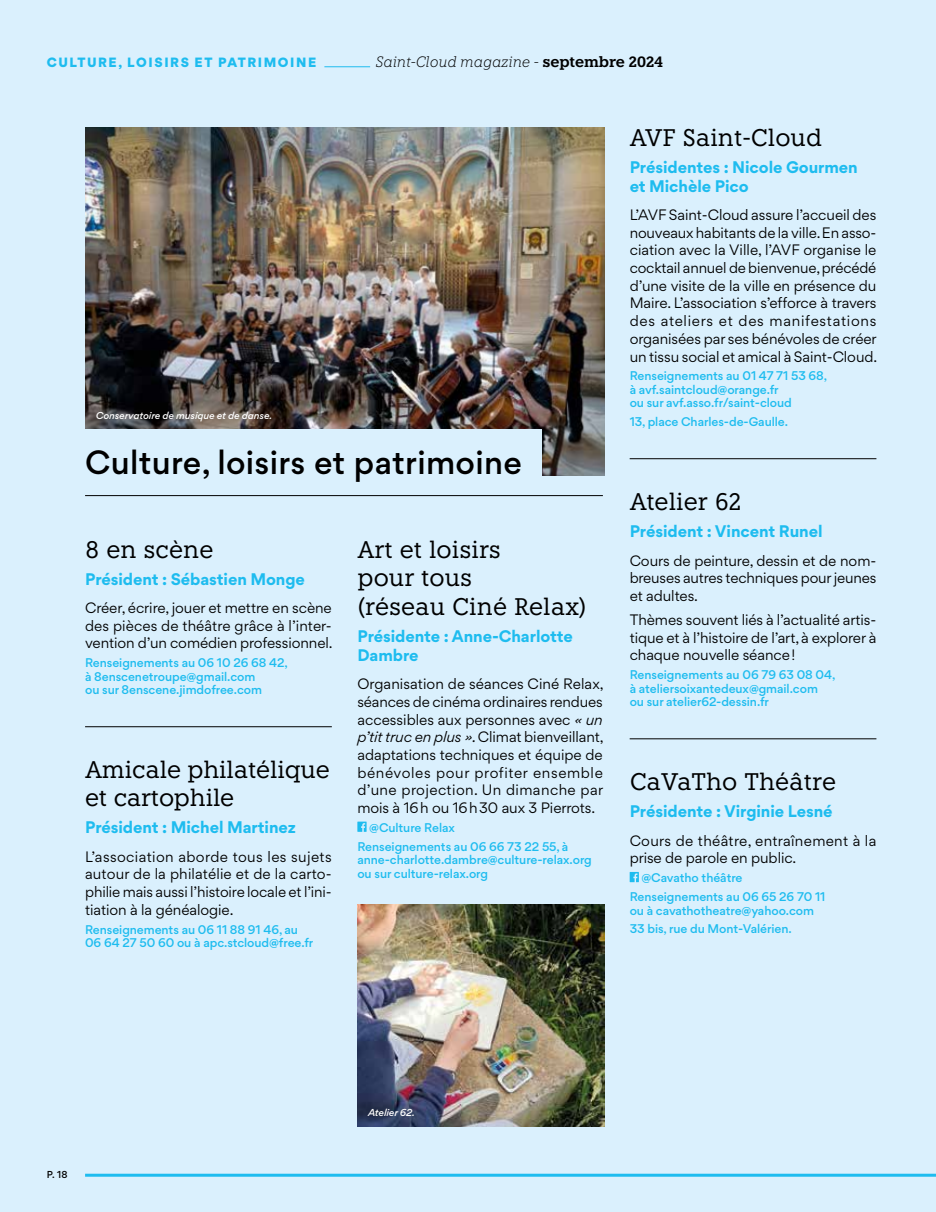
<style>
.page{position:relative;width:936px;height:1212px;background:#fff}
.page>*{position:absolute;margin:0;border:0;box-sizing:border-box;transform-origin:0 0}
.t1{font:500 30px "Gordita";letter-spacing:.01em;color:#000}
.t2{font:24px/28.5px "Knile";color:#000}
.t3{font:700 15px/18.8px "Gordita";letter-spacing:-.005em;color:#1ebcef}
.t4{font:italic 300 15px "Knile";letter-spacing:-.01em;color:#000}
.t5{font:13.5px/17.7px "Gordita";letter-spacing:-.005em;color:#000;text-align:justify}
.t6{font:13.5px/17.7px "Gordita";letter-spacing:.02em;color:#000}
.t7{font:900 12px "Gordita";letter-spacing:.13em;color:#1ebcef}
.t8{font:500 11.25px/13.5px "Gordita";letter-spacing:-.005em;color:#1ebcef}
.t9{font:italic 500 9px "Gordita";letter-spacing:-.005em;color:#fff}
.t10{font:500 9px "Gordita";color:#000}
.s1{font-weight:600;font-style:normal}
.s2{font-style:italic}
</style>
<div class="page">
<div style="left:0;top:0;width:935px;height:1212px;background:#daf0fd"></div>
<img style="left:85px;top:128px;width:519px;height:347px">
<div style="left:72px;top:429px;width:469px;height:80px;background:#daf0fd"></div>
<hr style="left:85px;top:495px;width:518px;height:1px;background:#000">
<hr style="left:85px;top:726px;width:247px;height:1px;background:#000">
<svg style="left:357px;top:821px;width:9px;height:11px"></svg>
<hr style="left:629px;top:458px;width:247px;height:1px;background:#000">
<hr style="left:629px;top:738px;width:247px;height:1px;background:#000">
<svg style="left:629px;top:872px;width:10px;height:10px"></svg>
<img style="left:357px;top:904px;width:247px;height:223px">
<hr style="left:85px;top:1174px;width:850px;height:3px;background:#1ebcef">
<hr style="left:324px;top:66px;width:46px;height:1px;background:#1ebcef">
<p class="t7" style="left:47px;top:52px;width:271px">CULTURE, LOISIRS ET PATRIMOINE</p>
<p class="t9" style="left:96px;top:409px;width:178px">Conservatoire de musique et de danse.</p>
<p class="t4" style="left:376px;top:53px;width:289px">Saint-Cloud magazine - <span class="s1">septembre 2024</span></p>
<h2 class="t2" style="left:629px;top:123px;width:194px">AVF Saint-Cloud</h2>
<p class="t3" style="left:629px;top:157px;width:230px">Présidentes : Nicole Gourmen et Michèle Pico</p>
<p class="t5" style="left:629px;top:206px;width:249px">L’AVF Saint-Cloud assure l’accueil des nouveaux habitants de la ville. En asso&shy;ciation avec la Ville, l’AVF organise le cocktail annuel de bienvenue, précédé d’une visite de la ville en présence du Maire. L’association s’efforce à travers des ateliers et des manifestations organisées par ses bénévoles de créer un tissu social et amical à Saint-Cloud.</p>
<p class="t8" style="left:629px;top:369px;width:199px">Renseignements au 01 47 71 53 68, à avf.saintcloud@orange.fr<br>ou sur avf.asso.fr/saint-cloud</p>
<p class="t8" style="left:629px;top:415px;width:160px">13, place Charles-de-Gaulle.</p>
<h1 class="t1" style="left:85px;top:440px;width:438px">Culture, loisirs et patrimoine</h1>
<h2 class="t2" style="left:85px;top:535px;width:130px">8 en scène</h2>
<p class="t3" style="left:85px;top:569px;width:221px">Président : Sébastien Monge</p>
<p class="t5" style="left:85px;top:599px;width:249px">Créer, écrire, jouer et mettre en scène des pièces de théâtre grâce à l’inter&shy;vention d’un comédien professionnel.</p>
<p class="t8" style="left:85px;top:656px;width:204px">Renseignements au 06 10 26 68 42, à 8enscenetroupe@gmail.com<br>ou sur 8enscene.jimdofree.com</p>
<h2 class="t2" style="left:85px;top:755px;width:246px">Amicale philatélique et cartophile</h2>
<p class="t3" style="left:85px;top:818px;width:212px">Président : Michel Martinez</p>
<p class="t5" style="left:85px;top:847px;width:248px">L’association aborde tous les sujets autour de la philatélie et de la carto&shy;philie mais aussi l’histoire locale et l’ini&shy;tiation à la généalogie.</p>
<p class="t8" style="left:85px;top:922px;width:230px">Renseignements au 06 11 88 91 46, au<br>06 64 27 50 60 ou à apc.stcloud@free.fr</p>
<h2 class="t2" style="left:357px;top:535px;width:231px">Art et loisirs<br>pour tous<br>(réseau Ciné Relax)</h2>
<p class="t3" style="left:357px;top:627px;width:217px">Présidente : Anne-Charlotte<br>Dambre</p>
<p class="t5" style="left:357px;top:675px;width:248px">Organisation de séances Ciné Relax, séances de cinéma ordinaires rendues accessibles aux personnes avec <span class="s2">« un p’tit truc en plus ».</span> Climat bienveillant, adaptations techniques et équipe de bénévoles pour profiter ensemble d’une projection. Un dimanche par mois à 16h ou 16h30 aux 3 Pierrots.</p>
<p class="t8" style="left:357px;top:818px;width:212px;line-height:18.8px;text-indent:12px">@Culture Relax<br>Renseignements au 06 66 73 22 55, à</p>
<p class="t8" style="left:357px;top:853px;width:236px">anne-charlotte.dambre@culture-relax.org ou sur culture-relax.org</p>
<h2 class="t2" style="left:629px;top:487px;width:113px">Atelier 62</h2>
<p class="t3" style="left:629px;top:522px;width:194px">Président : Vincent Runel</p>
<p class="t5" style="left:629px;top:551px;width:248px">Cours de peinture, dessin et de nom&shy;breuses autres techniques pour jeunes et adultes.</p>
<p class="t5" style="left:629px;top:611px;width:248px">Thèmes souvent liés à l’actualité artis&shy;tique et à l’histoire de l’art, à explorer à chaque nouvelle séance!</p>
<p class="t8" style="left:629px;top:668px;width:207px">Renseignements au 06 79 63 08 04, à ateliersoixantedeux@gmail.com<br>ou sur atelier62-dessin.fr</p>
<h2 class="t2" style="left:629px;top:767px;width:208px">CaVaTho Théâtre</h2>
<p class="t3" style="left:629px;top:802px;width:204px">Présidente : Virginie Lesné</p>
<p class="t6" style="left:629px;top:831px;width:248px">Cours de théâtre, entraînement à la prise de parole en public.</p>
<p class="t8" style="left:629px;top:868px;width:197px;line-height:18.8px;text-indent:12px">@Cavatho théâtre<br>Renseignements au 06 65 26 70 11</p>
<p class="t8" style="left:629px;top:901px;width:186px;line-height:18.8px">ou à cavathotheatre@yahoo.com<br>33 bis, rue du Mont-Valérien.</p>
<p class="t10" style="left:47px;top:1168px;width:22px">P. 18</p>
<p class="t9" style="left:368px;top:1106px;width:48px">Atelier 62.</p>
</div>
